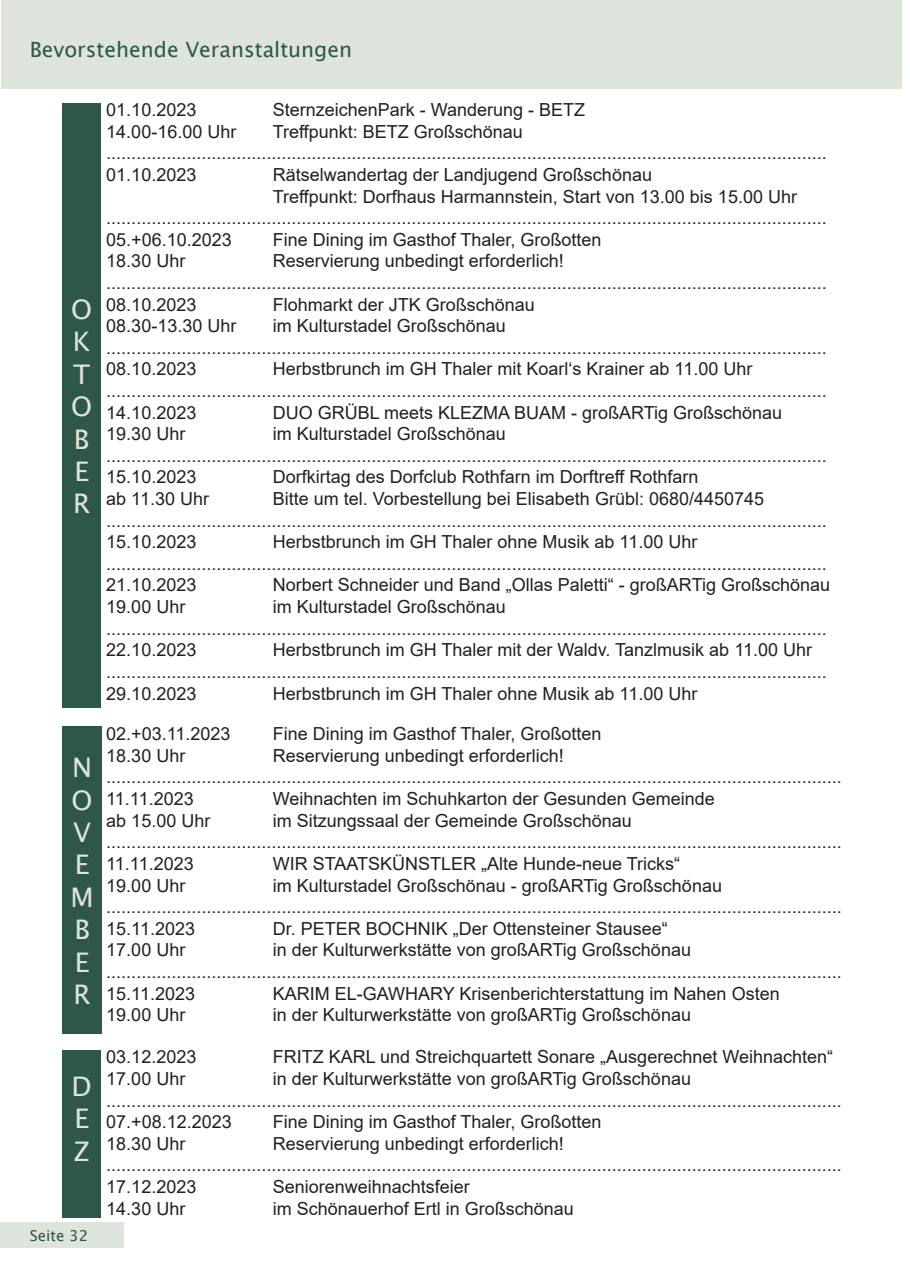
<style>
.page{position:relative;width:910px;height:1280px;background:#fff}
.page>*{position:absolute;margin:0;border:0;box-sizing:border-box;transform-origin:0 0}
.t1{font:27px/32.4px "Lucida Sans Unicode";color:#dee3db;text-align:justify}
.t2{font:21px "Lucida Sans Unicode";color:#2e5747}
.t3{font:18px/21.6px "Arial";color:#231f20}
.t4{font:15px "Lucida Sans Unicode";color:#2e5747}
</style>
<div class="page">
<div style="left:0;top:1222px;width:124px;height:26px;background:#dee3db"></div>
<div style="left:1px;top:1px;width:900px;height:88px;background:#dee3db"></div>
<div style="left:63px;top:103px;width:38px;height:605px;background:#2e5747"></div>
<div style="left:63px;top:726px;width:39px;height:308px;background:#2e5747"></div>
<div style="left:63px;top:1050px;width:38px;height:167px;background:#2e5747"></div>
<p class="t2" style="left:30px;top:33px;width:324px">Bevorstehende Veranstaltungen</p>
<h1 class="t1" style="left:71px;top:293px;width:22px">O K T O B E R</h1>
<h1 class="t1" style="left:71px;top:751px;width:25px;text-align:left">N<br>O<br>V<br>E<br>M<br>B<br>E<br>R</h1>
<h1 class="t1" style="left:72px;top:1070px;width:22px">D E Z</h1>
<p class="t4" style="left:30px;top:1224px;width:60px">Seite 32</p>
<p class="t3" style="left:106px;top:99px;width:92px">01.10.2023</p>
<p class="t3" style="left:273px;top:99px;width:314px">SternzeichenPark - Wanderung - BETZ</p>
<p class="t3" style="left:106px;top:121px;width:132px">14.00-16.00 Uhr</p>
<p class="t3" style="left:106px;top:121px;width:722px;text-indent:166px">Treffpunkt: BETZ Großschönau ................................................................................................................................................<br>01.10.2023</p>
<p class="t3" style="left:273px;top:164px;width:381px">Rätselwandertag der Landjugend Großschönau</p>
<p class="t3" style="left:273px;top:185px;width:526px">Treffpunkt: Dorfhaus Harmannstein, Start von 13.00 bis 15.00 Uhr</p>
<p class="t3" style="left:106px;top:207px;width:722px">................................................................................................................................................</p>
<p class="t3" style="left:106px;top:229px;width:127px">05.+06.10.2023</p>
<p class="t3" style="left:273px;top:229px;width:330px">Fine Dining im Gasthof Thaler, Großotten</p>
<p class="t3" style="left:106px;top:250px;width:81px">18.30 Uhr</p>
<p class="t3" style="left:106px;top:250px;width:722px;text-indent:166px">Reservierung unbedingt erforderlich! ................................................................................................................................................<br>08.10.2023</p>
<p class="t3" style="left:273px;top:293px;width:264px">Flohmarkt der JTK Großschönau</p>
<p class="t3" style="left:106px;top:315px;width:722px;text-indent:166px">im Kulturstadel Großschönau ................................................................................................................................................<br>08.10.2023</p>
<p class="t3" style="left:106px;top:315px;width:132px">08.30-13.30 Uhr</p>
<p class="t3" style="left:106px;top:358px;width:722px;text-indent:166px">Herbstbrunch im GH Thaler mit Koarl‘s Krainer ab 11.00 Uhr ................................................................................................................................................<br>14.10.2023</p>
<p class="t3" style="left:273px;top:401px;width:511px">DUO GRÜBL meets KLEZMA BUAM - großARTig Großschönau</p>
<p class="t3" style="left:106px;top:423px;width:722px;text-indent:166px">im Kulturstadel Großschönau ................................................................................................................................................<br>15.10.2023</p>
<p class="t3" style="left:106px;top:423px;width:81px">19.30 Uhr</p>
<p class="t3" style="left:273px;top:466px;width:427px">Dorfkirtag des Dorfclub Rothfarn im Dorftreff Rothfarn</p>
<p class="t3" style="left:106px;top:488px;width:722px;text-indent:166px">Bitte um tel. Vorbestellung bei Elisabeth Grübl: 0680/4450745 ................................................................................................................................................<br>15.10.2023</p>
<p class="t3" style="left:106px;top:488px;width:104px">ab 11.30 Uhr</p>
<p class="t3" style="left:106px;top:531px;width:722px;text-indent:166px">Herbstbrunch im GH Thaler ohne Musik ab 11.00 Uhr ................................................................................................................................................<br>21.10.2023</p>
<p class="t3" style="left:273px;top:574px;width:559px">Norbert Schneider und Band „Ollas Paletti“ - großARTig Großschönau</p>
<p class="t3" style="left:106px;top:596px;width:722px;text-indent:166px">im Kulturstadel Großschönau ................................................................................................................................................<br>22.10.2023</p>
<p class="t3" style="left:106px;top:596px;width:81px">19.00 Uhr</p>
<p class="t3" style="left:106px;top:639px;width:722px;text-indent:166px">Herbstbrunch im GH Thaler mit der Waldv. Tanzlmusik ab 11.00 Uhr ................................................................................................................................................<br>29.10.2023</p>
<p class="t3" style="left:273px;top:682px;width:426px">Herbstbrunch im GH Thaler ohne Musik ab 11.00 Uhr</p>
<p class="t3" style="left:106px;top:723px;width:126px">02.+03.11.2023</p>
<p class="t3" style="left:273px;top:723px;width:330px">Fine Dining im Gasthof Thaler, Großotten</p>
<p class="t3" style="left:106px;top:745px;width:81px">18.30 Uhr</p>
<p class="t3" style="left:106px;top:745px;width:737px;text-indent:166px">Reservierung unbedingt erforderlich! ...................................................................................................................................................<br>11.11.2023</p>
<p class="t3" style="left:273px;top:788px;width:443px">Weihnachten im Schuhkarton der Gesunden Gemeinde</p>
<p class="t3" style="left:106px;top:809px;width:737px;text-indent:166px">im Sitzungssaal der Gemeinde Großschönau ...................................................................................................................................................<br>11.11.2023</p>
<p class="t3" style="left:106px;top:809px;width:106px">ab 15.00 Uhr</p>
<p class="t3" style="left:273px;top:853px;width:409px">WIR STAATSKÜNSTLER „Alte Hunde-neue Tricks“</p>
<p class="t3" style="left:106px;top:874px;width:737px;text-indent:166px">im Kulturstadel Großschönau - großARTig Großschönau ...................................................................................................................................................<br>15.11.2023</p>
<p class="t3" style="left:106px;top:874px;width:81px">19.00 Uhr</p>
<p class="t3" style="left:273px;top:917px;width:397px">Dr. PETER BOCHNIK „Der Ottensteiner Stausee“</p>
<p class="t3" style="left:106px;top:939px;width:737px;text-indent:166px">in der Kulturwerkstätte von großARTig Großschönau ...................................................................................................................................................<br>15.11.2023</p>
<p class="t3" style="left:106px;top:939px;width:81px">17.00 Uhr</p>
<p class="t3" style="left:273px;top:982px;width:508px">KARIM EL-GAWHARY Krisenberichterstattung im Nahen Osten</p>
<p class="t3" style="left:106px;top:1004px;width:81px">19.00 Uhr</p>
<p class="t3" style="left:273px;top:1004px;width:420px">in der Kulturwerkstätte von großARTig Großschönau</p>
<p class="t3" style="left:106px;top:1046px;width:92px">03.12.2023</p>
<p class="t3" style="left:273px;top:1046px;width:562px">FRITZ KARL und Streichquartett Sonare „Ausgerechnet Weihnachten“</p>
<p class="t3" style="left:106px;top:1068px;width:81px">17.00 Uhr</p>
<p class="t3" style="left:106px;top:1068px;width:737px;text-indent:166px">in der Kulturwerkstätte von großARTig Großschönau ...................................................................................................................................................<br>07.+08.12.2023</p>
<p class="t3" style="left:273px;top:1111px;width:330px">Fine Dining im Gasthof Thaler, Großotten</p>
<p class="t3" style="left:106px;top:1133px;width:737px;text-indent:166px">Reservierung unbedingt erforderlich! ...................................................................................................................................................<br>17.12.2023</p>
<p class="t3" style="left:106px;top:1133px;width:81px">18.30 Uhr</p>
<p class="t3" style="left:273px;top:1176px;width:199px">Seniorenweihnachtsfeier</p>
<p class="t3" style="left:106px;top:1197px;width:81px">14.30 Uhr</p>
<p class="t3" style="left:273px;top:1197px;width:303px">im Schönauerhof Ertl in Großschönau</p>
</div>
